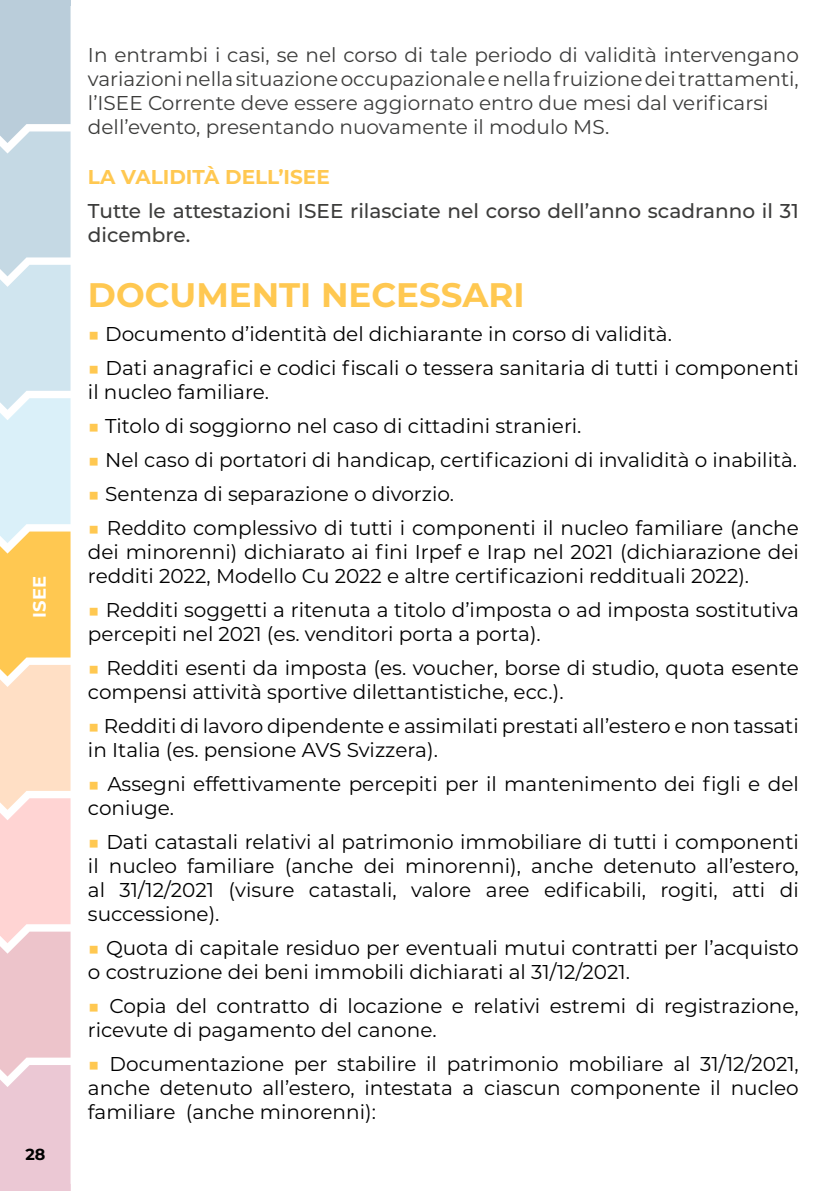
<style>
.page{position:relative;width:840px;height:1191px;background:#fff}
.page>*{position:absolute;margin:0;border:0;box-sizing:border-box;transform-origin:0 0}
.t1{font:700 34px "Montserrat";color:#ffc851}
.t2{font:20px/24px "Montserrat";color:#000}
.t3{font:20px/24px "Montserrat";color:#3c3c3b}
.t4{font:500 20px/24px "Montserrat";color:#3c3c3b}
.t5{font:700 20px "Montserrat";color:#ffc851}
.t6{font:700 18px "Montserrat";color:#fff}
.t7{font:700 16px "Montserrat";color:#000}
.s1{color:#ffc851}
</style>
<div class="page">
<svg style="left:0;top:551px;width:71px;height:640px;background:#f7d1bb"></svg>
<svg style="left:0;top:0;width:71px;height:551px;background:#cfe0e6"></svg>
<p class="t6" style="left:26px;top:617px;width:43px;rotate:-90deg">ISEE</p>
<p class="t7" style="left:26px;top:1142px;width:22px">28</p>
<p class="t3" style="left:88px;top:42px;width:712px">In entrambi i casi, se nel corso di tale periodo di validità intervengano variazioni nella situazione occupazionale e nella fruizione dei trattamenti, l’ISEE Corrente deve essere aggiornato entro due mesi dal verificarsi dell’evento, presentando nuovamente il modulo MS.</p>
<p class="t5" style="left:88px;top:162px;width:243px">LA VALIDITÀ DELL’ISEE</p>
<p class="t4" style="left:88px;top:198px;width:712px">Tutte le attestazioni ISEE rilasciate nel corso dell’anno scadranno il 31 dicembre.</p>
<h1 class="t1" style="left:88px;top:270px;width:438px">DOCUMENTI NECESSARI</h1>
<p class="t2" style="left:88px;top:321px;width:585px"><span class="s1">■</span> Documento d’identità del dichiarante in corso di validità.</p>
<p class="t2" style="left:88px;top:355px;width:712px"><span class="s1">■</span> Dati anagrafici e codici fiscali o tessera sanitaria di tutti i componenti il nucleo familiare.</p>
<p class="t2" style="left:88px;top:413px;width:494px"><span class="s1">■</span> Titolo di soggiorno nel caso di cittadini stranieri.</p>
<p class="t2" style="left:88px;top:447px;width:710px"><span class="s1">■</span> Nel caso di portatori di handicap, certificazioni di invalidità o inabilità.</p>
<p class="t2" style="left:88px;top:481px;width:367px"><span class="s1">■</span> Sentenza di separazione o divorzio.</p>
<p class="t2" style="left:88px;top:515px;width:712px;text-align:justify"><span class="s1">■</span> Reddito complessivo di tutti i componenti il nucleo familiare (anche dei minorenni) dichiarato ai fini Irpef e Irap nel 2021 (dichiarazione dei redditi 2022, Modello Cu 2022 e altre certificazioni reddituali 2022).</p>
<p class="t2" style="left:88px;top:597px;width:712px"><span class="s1">■</span> Redditi soggetti a ritenuta a titolo d’imposta o ad imposta sostitutiva percepiti nel 2021 (es. venditori porta a porta).</p>
<p class="t2" style="left:88px;top:655px;width:712px"><span class="s1">■</span> Redditi esenti da imposta (es. voucher, borse di studio, quota esente compensi attività sportive dilettantistiche, ecc.).</p>
<p class="t2" style="left:88px;top:713px;width:712px"><span class="s1">■</span> Redditi di lavoro dipendente e assimilati prestati all’estero e non tassati in Italia (es. pensione AVS Svizzera).</p>
<p class="t2" style="left:88px;top:771px;width:712px"><span class="s1">■</span> Assegni effettivamente percepiti per il mantenimento dei figli e del coniuge.</p>
<p class="t2" style="left:88px;top:829px;width:712px;text-align:justify"><span class="s1">■</span> Dati catastali relativi al patrimonio immobiliare di tutti i componenti il nucleo familiare (anche dei minorenni), anche detenuto all’estero, al 31/12/2021 (visure catastali, valore aree edificabili, rogiti, atti di successione).</p>
<p class="t2" style="left:88px;top:935px;width:712px"><span class="s1">■</span> Quota di capitale residuo per eventuali mutui contratti per l’acquisto o costruzione dei beni immobili dichiarati al 31/12/2021.</p>
<p class="t2" style="left:88px;top:993px;width:712px"><span class="s1">■</span> Copia del contratto di locazione e relativi estremi di registrazione, ricevute di pagamento del canone.</p>
<p class="t2" style="left:88px;top:1051px;width:712px;text-align:justify"><span class="s1">■</span> Documentazione per stabilire il patrimonio mobiliare al 31/12/2021, anche detenuto all’estero, intestata a ciascun componente il nucleo familiare (anche minorenni):</p>
</div>
